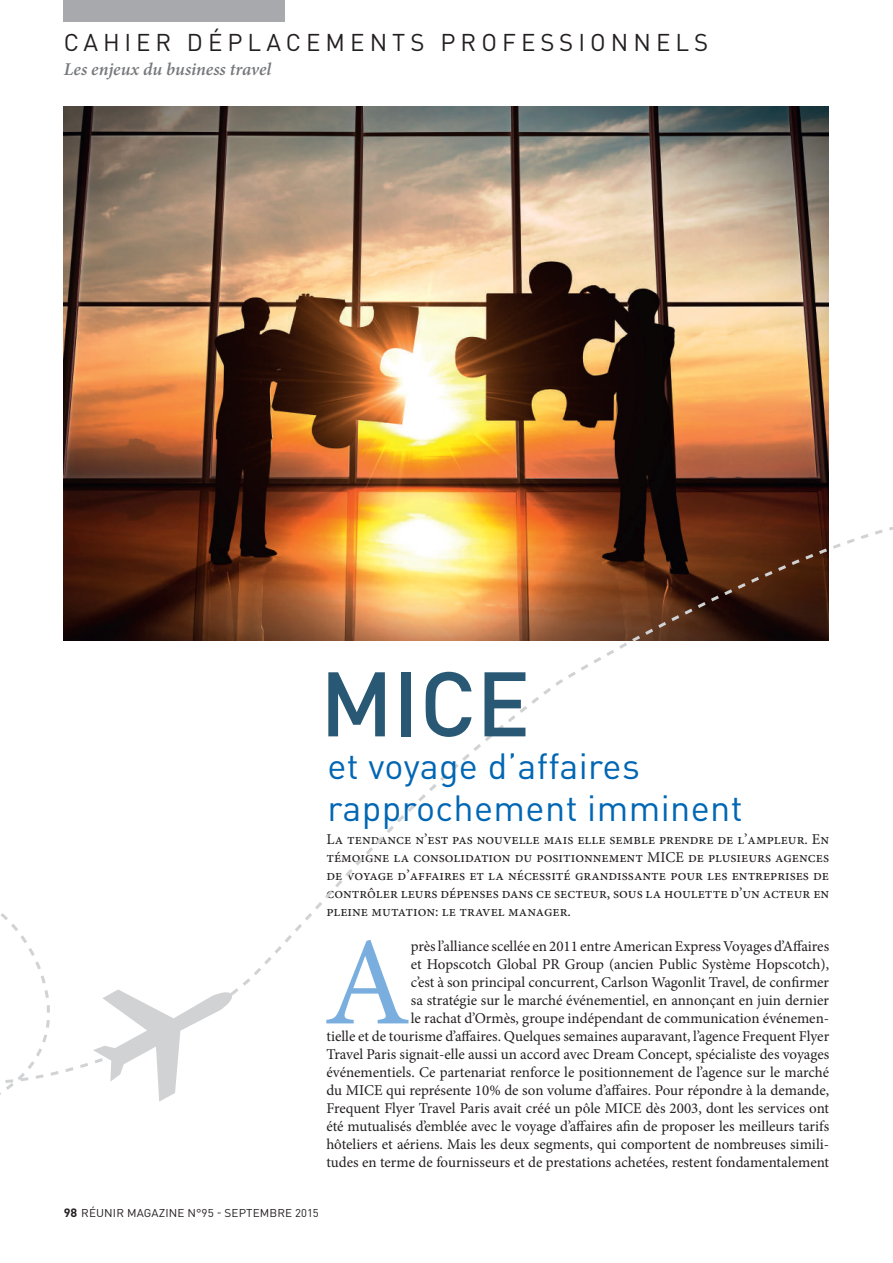
<style>
.page{position:relative;width:893px;height:1263px;background:#fff}
.page>*{position:absolute;margin:0;border:0;box-sizing:border-box;transform-origin:0 0}
.t1{font:125.7px "Minion Pro";color:#79aede}
.t2{font:500 90px "DIN Pro";color:#295875}
.t3{font:36px/42px "DIN Pro";letter-spacing:.01em;color:#0166b3}
.t4{font:24px "DIN Pro";letter-spacing:.21em;color:#231f20}
.t5{font:italic 600 18px "Minion Pro";letter-spacing:-.005em;color:#76787b}
.t6{font:15px/18px "Minion Pro";color:#231f20;text-align:justify}
.t7{font:11.25px "DIN Pro";letter-spacing:.01em;color:#231f20;scale:1.04 1}
.s1{font-weight:700;font-size:12px}
</style>
<div class="page">
<div style="left:64px;top:0;width:221px;height:21px;background:#a8a9ad"></div>
<img style="left:64px;top:106px;width:764px;height:418px">
<svg style="left:0;top:524px;width:893px;height:578px"></svg>
<h3 class="t4" style="left:64px;top:26px;width:646px">CAHIER DÉPLACEMENTS PROFESSIONNELS</h3>
<p class="t5" style="left:64px;top:56px;width:209px">Les enjeux du business travel</p>
<h2 class="t2" style="left:320px;top:643px;width:212px">MICE</h2>
<h3 class="t3" style="left:327px;top:744px;width:417px">et voyage d’affaires rapprochement imminent</h3>
<p class="t6" style="left:326px;top:831px;width:504px">La tendance n’est pas nouvelle mais elle semble prendre de l’ampleur. En témoigne la consolidation du positionnement MICE de plusieurs agences de voyage d’affaires et la nécessité grandissante pour les entreprises de contrôler leurs dépenses dans ce secteur, sous la houlette d’un acteur en pleine mutation: le travel manager.</p>
<h1 class="t1" style="left:324px;top:899px;width:88px">A</h1>
<p class="t6" style="left:326px;top:938px;width:504px;text-align:right">près l’alliance scellée en 2011 entre American Express Voyages d’Affaires<br>et Hopscotch Global PR Group (ancien Public Système Hopscotch),<br>c’est à son principal concurrent, Carlson Wagonlit Travel, de confirmer<br>sa stratégie sur le marché événementiel, en annonçant en juin dernier<br>le rachat d’Ormès, groupe indépendant de communication événemen-<br>tielle et de tourisme d’affaires. Quelques semaines auparavant, l’agence Frequent Flyer Travel Paris signait-elle aussi un accord avec Dream Concept, spécialiste des voyages événementiels. Ce partenariat renforce le positionnement de l’agence sur le marché du MICE qui représente 10% de son volume d’affaires. Pour répondre à la demande, Frequent Flyer Travel Paris avait créé un pôle MICE dès 2003, dont les services ont été mutualisés d’emblée avec le voyage d’affaires afin de proposer les meilleurs tarifs hôteliers et aériens. Mais les deux segments, qui comportent de nombreuses simili&shy;tudes en terme de fournisseurs et de prestations achetées, restent fondamentalement</p>
<p class="t7" style="left:64px;top:1205px;width:247px"><span class="s1">98</span> RÉUNIR MAGAZINE N°95 - SEPTEMBRE 2015</p>
</div>
